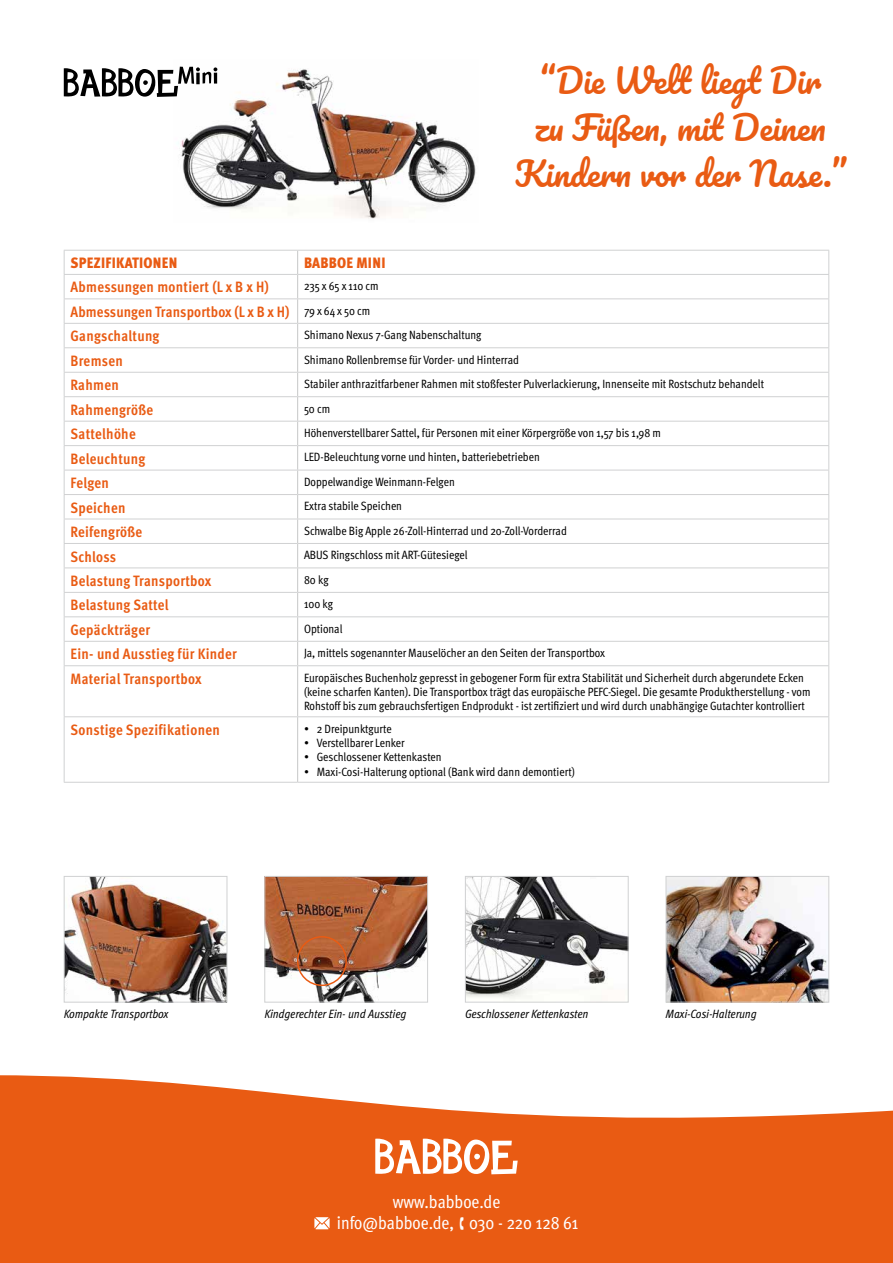
<style>
.page{position:relative;width:893px;height:1263px;background:#fff}
.page>*{position:absolute;margin:0;border:0;box-sizing:border-box;transform-origin:0 0}
.t1{font:33px/46.5px "Pacifico";color:#e95b13;text-align:center}
.t2{font:18px/21.6px "Meta Cond";color:#fff}
.t3{font:700 15px/24.5px "Meta Cond";letter-spacing:.02em;color:#e95b13}
.t4{font:900 15px "Meta Cond";letter-spacing:.02em;color:#e95b13}
.t5{font:12px/14.4px "Meta Cond";color:#000}
.t6{font:italic 12px "Meta Cond";letter-spacing:-.005em;color:#000}
.s1{font-weight:400;font-size:12px;color:#000}
</style>
<div class="page">
<img style="left:467px;top:878px;width:160px;height:121px">
<div style="left:465px;top:876px;width:164px;height:126px;border:1px solid #d0d1d2"></div>
<img style="left:266px;top:878px;width:160px;height:122px">
<div style="left:264px;top:876px;width:164px;height:126px;border:1px solid #d0d1d2"></div>
<img style="left:668px;top:878px;width:159px;height:122px">
<div style="left:666px;top:876px;width:163px;height:126px;border:1px solid #d0d1d2"></div>
<img style="left:66px;top:878px;width:159px;height:122px">
<div style="left:64px;top:876px;width:163px;height:126px;border:1px solid #d0d1d2"></div>
<div style="left:297px;top:936px;width:50px;height:50px;border:2px solid #e95b13;border-radius:50%"></div>
<img style="left:179px;top:66px;width:297px;height:153px">
<svg style="left:0;top:1075px;width:893px;height:188px;background:#ec7336"></svg>
<svg style="left:375px;top:1139px;width:143px;height:35px"></svg>
<svg style="left:64px;top:67px;width:153px;height:30px"></svg>
<svg style="left:314px;top:1217px;width:16px;height:12px"></svg>
<svg style="left:65px;top:273px;width:763px;height:509px"></svg>
<svg style="left:297px;top:251px;width:1px;height:414px"></svg>
<hr style="left:297px;top:666px;width:1px;height:50px;background:#c6c7c8">
<hr style="left:64px;top:250px;width:234px;height:1px;background:#d0d1d2">
<hr style="left:298px;top:250px;width:531px;height:1px;background:#d0d1d2">
<hr style="left:64px;top:274px;width:234px;height:1px;background:#d0d1d2">
<hr style="left:298px;top:274px;width:531px;height:1px;background:#d0d1d2">
<hr style="left:64px;top:298px;width:234px;height:1px;background:#d0d1d2">
<hr style="left:298px;top:298px;width:531px;height:1px;background:#d0d1d2">
<hr style="left:64px;top:323px;width:234px;height:1px;background:#d0d1d2">
<hr style="left:298px;top:323px;width:531px;height:1px;background:#d0d1d2">
<hr style="left:64px;top:347px;width:234px;height:1px;background:#d0d1d2">
<hr style="left:298px;top:347px;width:531px;height:1px;background:#d0d1d2">
<hr style="left:64px;top:372px;width:234px;height:1px;background:#d0d1d2">
<hr style="left:298px;top:372px;width:531px;height:1px;background:#d0d1d2">
<hr style="left:64px;top:396px;width:234px;height:1px;background:#d0d1d2">
<hr style="left:298px;top:396px;width:531px;height:1px;background:#d0d1d2">
<hr style="left:64px;top:421px;width:234px;height:1px;background:#d0d1d2">
<hr style="left:298px;top:421px;width:531px;height:1px;background:#d0d1d2">
<hr style="left:64px;top:445px;width:234px;height:1px;background:#d0d1d2">
<hr style="left:298px;top:445px;width:531px;height:1px;background:#d0d1d2">
<hr style="left:64px;top:470px;width:234px;height:1px;background:#d0d1d2">
<hr style="left:298px;top:470px;width:531px;height:1px;background:#d0d1d2">
<hr style="left:64px;top:494px;width:234px;height:1px;background:#d0d1d2">
<hr style="left:298px;top:494px;width:531px;height:1px;background:#d0d1d2">
<hr style="left:64px;top:519px;width:234px;height:1px;background:#d0d1d2">
<hr style="left:298px;top:519px;width:531px;height:1px;background:#d0d1d2">
<hr style="left:64px;top:543px;width:234px;height:1px;background:#d0d1d2">
<hr style="left:298px;top:543px;width:531px;height:1px;background:#d0d1d2">
<hr style="left:64px;top:567px;width:234px;height:1px;background:#d0d1d2">
<hr style="left:298px;top:567px;width:531px;height:1px;background:#d0d1d2">
<hr style="left:64px;top:592px;width:234px;height:1px;background:#d0d1d2">
<hr style="left:298px;top:592px;width:531px;height:1px;background:#d0d1d2">
<hr style="left:64px;top:616px;width:234px;height:1px;background:#d0d1d2">
<hr style="left:298px;top:616px;width:531px;height:1px;background:#d0d1d2">
<hr style="left:64px;top:641px;width:234px;height:1px;background:#d0d1d2">
<svg style="left:64px;top:251px;width:1px;height:414px"></svg>
<hr style="left:298px;top:641px;width:531px;height:1px;background:#d0d1d2">
<svg style="left:828px;top:251px;width:1px;height:414px"></svg>
<hr style="left:64px;top:665px;width:234px;height:1px;background:#d0d1d2">
<hr style="left:64px;top:666px;width:1px;height:50px;background:#d0d1d2">
<hr style="left:298px;top:665px;width:531px;height:1px;background:#d0d1d2">
<hr style="left:828px;top:666px;width:1px;height:50px;background:#d0d1d2">
<hr style="left:64px;top:716px;width:234px;height:1px;background:#d0d1d2">
<hr style="left:64px;top:717px;width:1px;height:65px;background:#d0d1d2">
<hr style="left:64px;top:782px;width:234px;height:1px;background:#d0d1d2">
<hr style="left:298px;top:716px;width:531px;height:1px;background:#d0d1d2">
<hr style="left:298px;top:782px;width:531px;height:1px;background:#d0d1d2">
<hr style="left:297px;top:717px;width:1px;height:65px;background:#c6c7c8">
<hr style="left:828px;top:717px;width:1px;height:65px;background:#d0d1d2">
<svg style="left:460px;top:1217px;width:4px;height:13px"></svg>
<p class="t4" style="left:71px;top:254px;width:108px">SPEZIFIKATIONEN</p>
<p class="t4" style="left:304px;top:254px;width:83px">BABBOE MINI</p>
<p class="t3" style="left:71px;top:275px;width:200px">Abmessungen montiert (L x B x H)</p>
<p class="t5" style="left:304px;top:279px;width:76px">235 x 65 x 110 cm</p>
<p class="t3" style="left:71px;top:299px;width:301px">Abmessungen Transportbox (L x B x H) <span class="s1">79 x 64 x 50 cm<br></span>Gangschaltung</p>
<p class="t5" style="left:304px;top:328px;width:179px">Shimano Nexus 7-Gang Nabenschaltung</p>
<h1 class="t1" style="left:515px;top:59px;width:332px">“Die Welt liegt Dir<br>zu Füßen, mit Deinen<br>Kindern vor der Nase.”</h1>
<p class="t3" style="left:71px;top:348px;width:54px">Bremsen</p>
<p class="t5" style="left:304px;top:352px;width:216px">Shimano Rollenbremse für Vorder- und Hinterrad</p>
<p class="t3" style="left:71px;top:373px;width:50px">Rahmen</p>
<p class="t5" style="left:304px;top:377px;width:462px">Stabiler anthrazitfarbener Rahmen mit stoßfester Pulverlackierung, Innenseite mit Rostschutz behandelt</p>
<p class="t3" style="left:71px;top:397px;width:84px">Rahmengröße</p>
<p class="t5" style="left:304px;top:401px;width:28px">50 cm</p>
<p class="t3" style="left:71px;top:422px;width:67px">Sattelhöhe</p>
<p class="t5" style="left:304px;top:426px;width:359px">Höhenverstellbarer Sattel, für Personen mit einer Körpergröße von 1,57 bis 1,98 m</p>
<p class="t3" style="left:71px;top:446px;width:76px">Beleuchtung</p>
<p class="t5" style="left:304px;top:450px;width:237px">LED-Beleuchtung vorne und hinten, batteriebetrieben</p>
<p class="t3" style="left:71px;top:471px;width:40px">Felgen</p>
<p class="t5" style="left:304px;top:474px;width:152px">Doppelwandige Weinmann-Felgen</p>
<p class="t3" style="left:71px;top:495px;width:56px">Speichen</p>
<p class="t5" style="left:304px;top:499px;width:100px">Extra stabile Speichen</p>
<p class="t3" style="left:71px;top:519px;width:73px">Reifengröße</p>
<p class="t5" style="left:304px;top:523px;width:264px">Schwalbe Big Apple 26-Zoll-Hinterrad und 20-Zoll-Vorderrad</p>
<p class="t3" style="left:71px;top:544px;width:47px">Schloss</p>
<p class="t5" style="left:304px;top:548px;width:165px">ABUS Ringschloss mit ART-Gütesiegel</p>
<p class="t3" style="left:71px;top:568px;width:142px">Belastung Transportbox</p>
<p class="t5" style="left:304px;top:572px;width:26px">80 kg</p>
<p class="t3" style="left:71px;top:593px;width:100px">Belastung Sattel</p>
<p class="t5" style="left:304px;top:597px;width:30px">100 kg</p>
<p class="t3" style="left:71px;top:617px;width:81px">Gepäckträger</p>
<p class="t5" style="left:304px;top:621px;width:40px">Optional</p>
<p class="t3" style="left:71px;top:642px;width:168px">Ein- und Ausstieg für Kinder</p>
<p class="t5" style="left:304px;top:646px;width:303px">Ja, mittels sogenannter Mauselöcher an den Seiten der Transportbox</p>
<p class="t3" style="left:71px;top:666px;width:133px">Material Transportbox</p>
<p class="t5" style="left:304px;top:670px;width:508px">Europäisches Buchenholz gepresst in gebogener Form für extra Stabilität und Sicherheit durch abgerundete Ecken (keine scharfen Kanten). Die Transportbox trägt das europäische PEFC-Siegel. Die gesamte Produktherstellung - vom<br>Rohstoff bis zum gebrauchsfertigen Endprodukt - ist zertifiziert und wird durch unabhängige Gutachter kontrolliert</p>
<p class="t3" style="left:71px;top:717px;width:151px">Sonstige Spezifikationen</p>
<p class="t5" style="left:304px;top:721px;width:89px">• 2 Dreipunktgurte</p>
<p class="t5" style="left:304px;top:736px;width:102px">• Verstellbarer Lenker</p>
<p class="t5" style="left:304px;top:750px;width:139px">• Geschlossener Kettenkasten</p>
<p class="t5" style="left:304px;top:764px;width:272px">• Maxi-Cosi-Halterung optional (Bank wird dann demontiert)</p>
<p class="t6" style="left:64px;top:1007px;width:106px">Kompakte Transportbox</p>
<p class="t6" style="left:264px;top:1007px;width:143px">Kindgerechter Ein- und Ausstieg</p>
<p class="t6" style="left:465px;top:1007px;width:125px">Geschlossener Kettenkasten</p>
<p class="t6" style="left:666px;top:1007px;width:92px">Maxi-Cosi-Halterung</p>
<h2 class="t2" style="left:337px;top:1190px;width:243px;text-indent:56px">www.babboe.de info@babboe.de, 030 - 220 128 61</h2>
</div>
